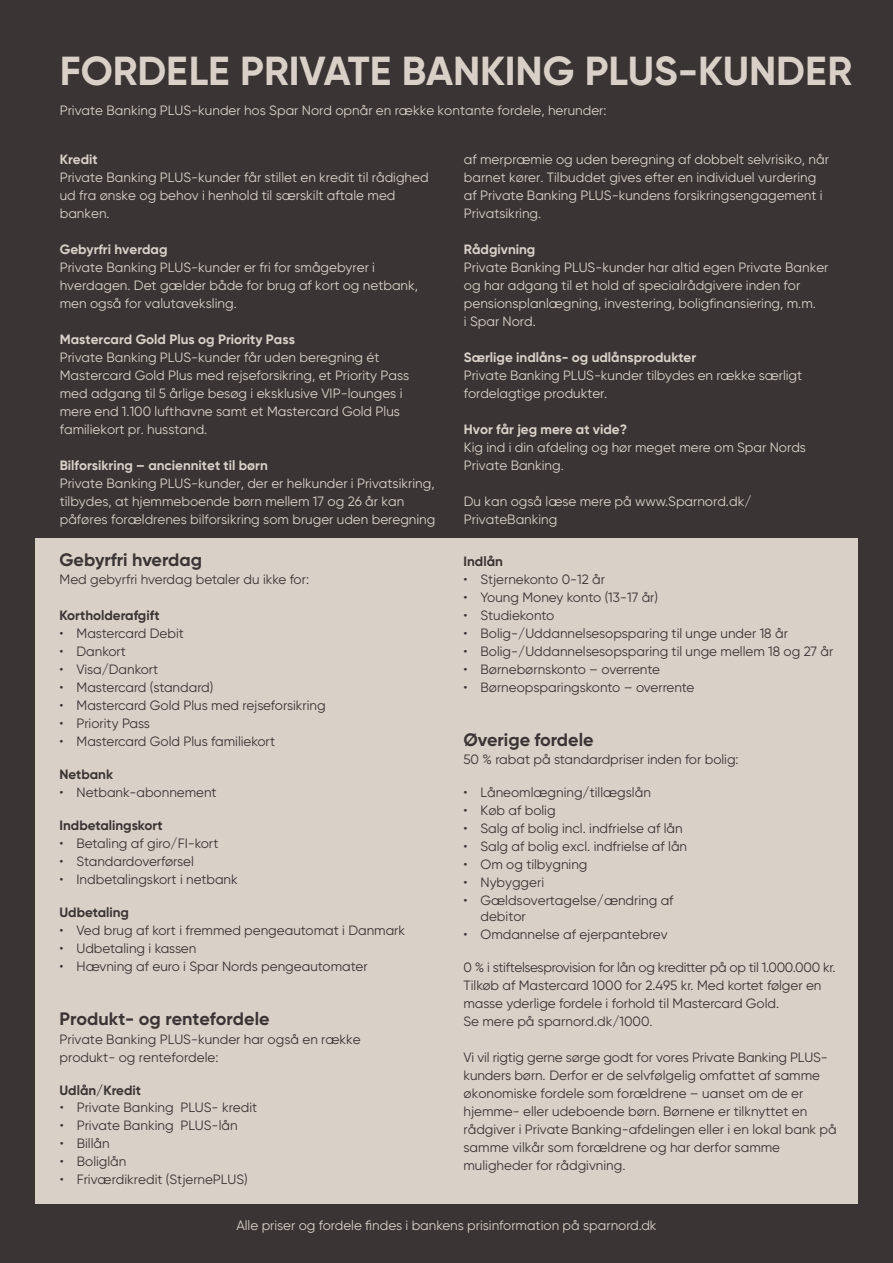
<style>
.page{position:relative;width:893px;height:1263px;background:#3a3434}
.page>*{position:absolute;margin:0;border:0;box-sizing:border-box;transform-origin:0 0}
.t1{font:700 40.5px "Gilroy";letter-spacing:-.005em;color:#d9d1c8}
.t2{font:700 18px "Gilroy";color:#3a3434}
.t3{font:13.5px/18px "Gilroy";color:#3a3434}
.t4{font:13.5px/18px "Gilroy";color:#d9d1c8}
.t5{font:700 13.5px "Gilroy";color:#3a3434}
.s1{font-weight:700}
</style>
<div class="page">
<div style="left:35px;top:538px;width:823px;height:665px;background:#d9d1c8"></div>
<p class="t1" style="left:60px;top:45px;width:794px">FORDELE PRIVATE BANKING PLUS-KUNDER</p>
<p class="t4" style="left:60px;top:101px;width:548px">Private Banking PLUS-kunder hos Spar Nord opnår en række kontante fordele, herunder:</p>
<p class="t4" style="left:60px;top:150px;width:370px"><span class="s1">Kredit<br></span>Private Banking PLUS-kunder får stillet en kredit til rådighed ud fra ønske og behov i henhold til særskilt aftale med banken.</p>
<p class="t4" style="left:60px;top:240px;width:360px"><span class="s1">Gebyrfri hverdag<br></span>Private Banking PLUS-kunder er fri for smågebyrer i hverdagen. Det gælder både for brug af kort og netbank, men også for valutaveksling.</p>
<p class="t4" style="left:60px;top:330px;width:351px"><span class="s1">Mastercard Gold Plus og Priority Pass<br></span>Private Banking PLUS-kunder får uden beregning ét Mastercard Gold Plus med rejseforsikring, et Priority Pass med adgang til 5 årlige besøg i eksklusive VIP-lounges i mere end 1.100 lufthavne samt et Mastercard Gold Plus familiekort pr. husstand.</p>
<p class="t4" style="left:60px;top:456px;width:377px"><span class="s1">Bilforsikring – anciennitet til børn<br></span>Private Banking PLUS-kunder, der er helkunder i Privatsikring, tilbydes, at hjemmeboende børn mellem 17 og 26 år kan påføres forældrenes bilforsikring som bruger uden beregning</p>
<p class="t2" style="left:60px;top:548px;width:144px">Gebyrfri hverdag</p>
<p class="t3" style="left:60px;top:570px;width:251px">Med gebyrfri hverdag betaler du ikke for:</p>
<p class="t5" style="left:60px;top:606px;width:102px">Kortholderafgift</p>
<p class="t3" style="left:60px;top:624px;width:126px">• Mastercard Debit</p>
<p class="t3" style="left:60px;top:642px;width:68px">• Dankort</p>
<p class="t3" style="left:60px;top:660px;width:100px">• Visa/Dankort</p>
<p class="t3" style="left:60px;top:678px;width:155px">• Mastercard (standard)</p>
<p class="t3" style="left:60px;top:696px;width:268px">• Mastercard Gold Plus med rejseforsikring</p>
<p class="t3" style="left:60px;top:714px;width:92px">• Priority Pass</p>
<p class="t3" style="left:60px;top:732px;width:217px">• Mastercard Gold Plus familiekort</p>
<p class="t5" style="left:60px;top:765px;width:55px">Netbank</p>
<p class="t3" style="left:60px;top:783px;width:159px">• Netbank-abonnement</p>
<p class="t5" style="left:60px;top:816px;width:105px">Indbetalingskort</p>
<p class="t3" style="left:60px;top:834px;width:160px">• Betaling af giro/FI-kort</p>
<p class="t3" style="left:60px;top:852px;width:136px">• Standardoverførsel</p>
<p class="t3" style="left:60px;top:870px;width:180px">• Indbetalingskort i netbank</p>
<p class="t5" style="left:60px;top:903px;width:71px">Udbetaling</p>
<p class="t3" style="left:60px;top:921px;width:347px">• Ved brug af kort i fremmed pengeautomat i Danmark</p>
<p class="t3" style="left:60px;top:939px;width:138px">• Udbetaling i kassen</p>
<p class="t3" style="left:60px;top:957px;width:310px">• Hævning af euro i Spar Nords pengeautomater</p>
<p class="t2" style="left:60px;top:1007px;width:212px">Produkt- og rentefordele</p>
<p class="t3" style="left:60px;top:1030px;width:303px">Private Banking PLUS-kunder har også en række produkt- og rentefordele:</p>
<p class="t5" style="left:60px;top:1082px;width:83px">Udlån/Kredit</p>
<p class="t3" style="left:60px;top:1098px;width:199px">• Private Banking PLUS- kredit</p>
<p class="t3" style="left:60px;top:1116px;width:179px">• Private Banking PLUS-lån</p>
<p class="t3" style="left:60px;top:1134px;width:51px">• Billån</p>
<p class="t3" style="left:60px;top:1152px;width:68px">• Boliglån</p>
<p class="t3" style="left:60px;top:1170px;width:190px">• Friværdikredit (StjernePLUS)</p>
<p class="t4" style="left:464px;top:150px;width:367px">af merpræmie og uden beregning af dobbelt selvrisiko, når barnet kører. Tilbuddet gives efter en individuel vurdering af Private Banking PLUS-kundens forsikringsengagement i Privatsikring.</p>
<p class="t4" style="left:464px;top:240px;width:366px"><span class="s1">Rådgivning<br></span>Private Banking PLUS-kunder har altid egen Private Banker og har adgang til et hold af specialrådgivere inden for pensionsplanlægning, investering, boligfinansiering, m.m.<br>i Spar Nord.</p>
<p class="t4" style="left:464px;top:348px;width:340px"><span class="s1">Særlige indlåns- og udlånsprodukter<br></span>Private Banking PLUS-kunder tilbydes en række særligt fordelagtige produkter.</p>
<p class="t4" style="left:464px;top:420px;width:344px"><span class="s1">Hvor får jeg mere at vide?<br></span>Kig ind i din afdeling og hør meget mere om Spar Nords<br>Private Banking.</p>
<p class="t4" style="left:464px;top:492px;width:289px">Du kan også læse mere på www.Sparnord.dk/<br>PrivateBanking</p>
<p class="t5" style="left:463px;top:552px;width:41px">Indlån</p>
<p class="t3" style="left:463px;top:570px;width:143px">• Stjernekonto 0-12 år</p>
<p class="t3" style="left:463px;top:588px;width:196px">• Young Money konto (13-17 år)</p>
<p class="t3" style="left:463px;top:606px;width:92px">• Studiekonto</p>
<p class="t3" style="left:463px;top:624px;width:326px">• Bolig-/Uddannelsesopsparing til unge under 18 år</p>
<p class="t3" style="left:463px;top:642px;width:371px">• Bolig-/Uddannelsesopsparing til unge mellem 18 og 27 år</p>
<p class="t3" style="left:463px;top:660px;width:198px">• Børnebørnskonto – overrente</p>
<p class="t3" style="left:463px;top:678px;width:232px">• Børneopsparingskonto – overrente</p>
<p class="t2" style="left:463px;top:728px;width:132px">Øverige fordele</p>
<p class="t3" style="left:463px;top:750px;width:277px">50 % rabat på standardpriser inden for bolig:</p>
<p class="t3" style="left:463px;top:783px;width:189px">• Låneomlægning/tillægslån</p>
<p class="t3" style="left:463px;top:801px;width:94px">• Køb af bolig</p>
<p class="t3" style="left:463px;top:819px;width:221px">• Salg af bolig incl. indfrielse af lån</p>
<p class="t3" style="left:463px;top:837px;width:225px">• Salg af bolig excl. indfrielse af lån</p>
<p class="t3" style="left:463px;top:855px;width:125px">• Om og tilbygning</p>
<p class="t3" style="left:463px;top:873px;width:82px">• Nybyggeri</p>
<p class="t3" style="left:480px;top:892px;width:195px;line-height:16.2px;text-indent:-17px">• Gældsovertagelse/ændring af debitor</p>
<p class="t3" style="left:463px;top:925px;width:206px">• Omdannelse af ejerpantebrev</p>
<p class="t3" style="left:463px;top:958px;width:374px">0 % i stiftelsesprovision for lån og kreditter på op til 1.000.000 kr.<br>Tilkøb af Mastercard 1000 for 2.495 kr. Med kortet følger en masse yderlige fordele i forhold til Mastercard Gold.<br>Se mere på sparnord.dk/1000.</p>
<p class="t3" style="left:463px;top:1048px;width:375px">Vi vil rigtig gerne sørge godt for vores Private Banking PLUS&shy;kunders børn. Derfor er de selvfølgelig omfattet af samme økonomiske fordele som forældrene – uanset om de er hjemme- eller udeboende børn. Børnene er tilknyttet en rådgiver i Private Banking-afdelingen eller i en lokal bank på samme vilkår som forældrene og har derfor samme muligheder for rådgivning.</p>
<p class="t4" style="left:236px;top:1216px;width:422px">Alle priser og fordele findes i bankens prisinformation på sparnord.dk</p>
</div>
